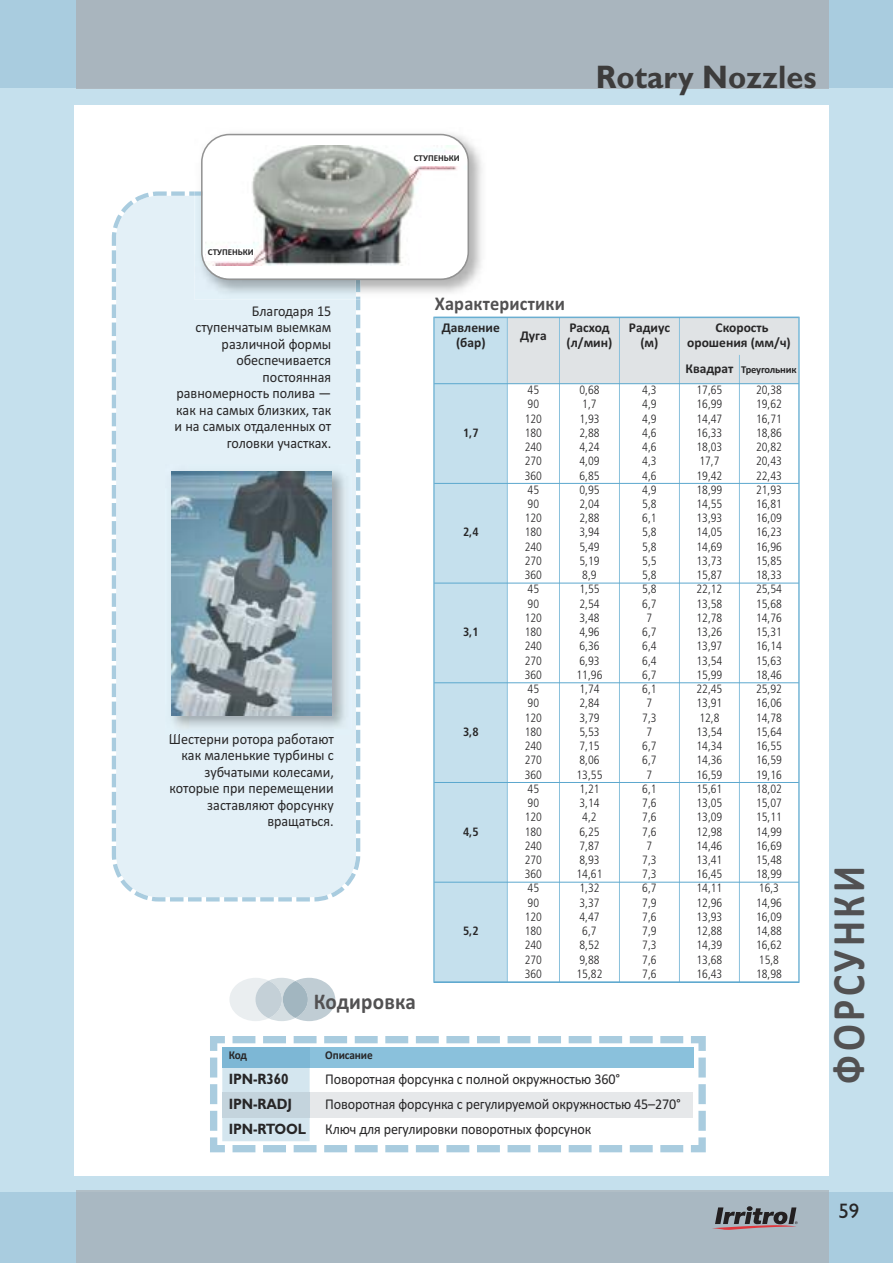
<style>
.page{position:relative;width:893px;height:1263px;background:#c5e0ed}
.page>*{position:absolute;margin:0;border:0;box-sizing:border-box;transform-origin:0 0}
.t1{font:700 46.65px "Calibri";letter-spacing:.09em;color:#525152;scale:.85 1}
.t2{font:700 32.7px "Gill Sans";color:#3d3c3c;scale:.94 1}
.t3{font:700 22.5px "Calibri";letter-spacing:.01em;color:#525152;scale:.94 1}
.t4{font:21px "Gill Sans";color:#272627}
.t5{font:700 19.5px "Calibri";letter-spacing:.01em;color:#525152;scale:.94 1}
.t6{font:15px/16.5px "Calibri";color:#272627;text-align:right;scale:.94 1}
.t7{font:700 15px/24.9px "Gill Sans";letter-spacing:-.01em;color:#272627;scale:.9 1}
.t8{font:700 13.5px/15px "Calibri";color:#272627;text-align:center}
.t9{font:300 condensed 12px/14.2px "Frutiger";color:#272627;text-align:justify}
.t10{font:700 condensed 12px "Frutiger";color:#272627}
.t11{font:700 12px "Calibri";letter-spacing:-.01em;color:#272627;scale:.94 1}
.t12{font:700 10.5px "Calibri";letter-spacing:-.025em;color:#272627}
.t13{font:700 9px "Calibri";color:#272627}
.s1{font-size:13.5px}
</style>
<div class="page">
<div style="left:75px;top:105px;width:754px;height:1071px;background:#fff"></div>
<svg style="left:112px;top:191px;width:248px;height:710px;fill:#e3f0f7"></svg>
<div style="left:0;top:0;width:893px;height:88px;background:#a9ccdf"></div>
<div style="left:0;top:1192px;width:893px;height:71px;background:#a9ccdf"></div>
<hr style="left:77px;top:1191px;width:752px;height:1px;background:#b1bec6">
<div style="left:77px;top:1192px;width:752px;height:71px;background:#a9b8c2"></div>
<hr style="left:77px;top:88px;width:752px;height:1px;background:#aeb9c1">
<div style="left:77px;top:0;width:752px;height:88px;background:#a9b5be"></div>
<svg style="left:712px;top:1206px;width:86px;height:24px"></svg>
<svg style="left:210px;top:1036px;width:496px;height:116px"></svg>
<div style="left:222px;top:1047px;width:472px;height:21px;background:#8ac1dc"></div>
<div style="left:222px;top:1068px;width:88px;height:73px;background:#d4e6ef"></div>
<div style="left:222px;top:1047px;width:88px;height:21px;background:#7db7d5"></div>
<div style="left:310px;top:1093px;width:383px;height:25px;background:#e6e8ea"></div>
<div style="left:222px;top:1093px;width:88px;height:25px;background:#c4d4dd"></div>
<img style="left:165px;top:464px;width:186px;height:270px">
<img style="left:170px;top:734px;width:30px;height:1px">
<img style="left:172px;top:471px;width:160px;height:244px">
<img style="left:194px;top:191px;width:166px;height:109px">
<svg style="left:201px;top:134px;width:268px;height:146px"></svg>
<svg style="left:229px;top:978px;width:106px;height:43px"></svg>
<div style="left:405px;top:154px;width:55px;height:12px;background:#fff"></div>
<div style="left:434px;top:317px;width:73px;height:38px;background:#c5e0ed"></div>
<div style="left:507px;top:317px;width:52px;height:38px;background:#e0e3e5"></div>
<div style="left:559px;top:317px;width:60px;height:38px;background:#e0e3e5"></div>
<div style="left:619px;top:317px;width:60px;height:38px;background:#e0e3e5"></div>
<div style="left:679px;top:317px;width:119px;height:38px;background:#e0e3e5"></div>
<div style="left:434px;top:355px;width:73px;height:29px;background:#c5e0ed"></div>
<div style="left:507px;top:355px;width:52px;height:29px;background:#e0e3e5"></div>
<div style="left:559px;top:355px;width:60px;height:29px;background:#e0e3e5"></div>
<div style="left:619px;top:355px;width:60px;height:29px;background:#e0e3e5"></div>
<div style="left:679px;top:355px;width:60px;height:29px;background:#e0e3e5"></div>
<div style="left:739px;top:355px;width:60px;height:29px;background:#e0e3e5"></div>
<div style="left:434px;top:384px;width:73px;height:99px;background:#c5e0ed"></div>
<div style="left:434px;top:483px;width:73px;height:100px;background:#c5e0ed"></div>
<div style="left:434px;top:583px;width:73px;height:100px;background:#c5e0ed"></div>
<div style="left:434px;top:683px;width:73px;height:99px;background:#c5e0ed"></div>
<div style="left:434px;top:782px;width:73px;height:100px;background:#c5e0ed"></div>
<div style="left:434px;top:882px;width:73px;height:100px;background:#c5e0ed"></div>
<hr style="left:434px;top:317px;width:1px;height:665px;background:#8ac1dc">
<hr style="left:507px;top:317px;width:1px;height:665px;background:#8ac1dc">
<hr style="left:559px;top:317px;width:1px;height:665px;background:#8ac1dc">
<hr style="left:619px;top:317px;width:1px;height:665px;background:#8ac1dc">
<hr style="left:679px;top:317px;width:1px;height:665px;background:#8ac1dc">
<hr style="left:739px;top:355px;width:1px;height:627px;background:#8ac1dc">
<hr style="left:798px;top:317px;width:1px;height:665px;background:#8ac1dc">
<hr style="left:434px;top:317px;width:365px;height:1px;background:#5ca8ce">
<hr style="left:434px;top:383px;width:365px;height:1px;background:#5ca8ce">
<hr style="left:434px;top:483px;width:365px;height:1px;background:#5ca8ce">
<hr style="left:434px;top:583px;width:365px;height:1px;background:#5ca8ce">
<hr style="left:434px;top:682px;width:365px;height:1px;background:#5ca8ce">
<hr style="left:434px;top:782px;width:365px;height:1px;background:#5ca8ce">
<hr style="left:434px;top:882px;width:365px;height:1px;background:#5ca8ce">
<hr style="left:434px;top:981px;width:365px;height:1px;background:#5ca8ce">
<div style="left:206px;top:248px;width:48px;height:12px;background:#fff"></div>
<p class="t13" style="left:414px;top:153px;width:47px">СтуПенЬки</p>
<p class="t2" style="left:596px;top:65px;width:236px">Rotary Nozzles</p>
<p class="t13" style="left:208px;top:246px;width:47px">СтуПенЬки</p>
<p class="t6" style="left:175px;top:302px;width:168px">Благодаря 15 ступенчатым выемкам различной формы обеспечивается постоянная равномерность полива — как на самых близких, так и на самых отдаленных от головки участках.</p>
<p class="t6" style="left:169px;top:730px;width:177px">Шестерни ротора работают как маленькие турбины с зубчатыми колесами, которые при перемещении заставляют форсунку вращаться.</p>
<p class="t3" style="left:314px;top:988px;width:110px">кодировка</p>
<p class="t5" style="left:435px;top:292px;width:140px">Характеристики</p>
<p class="t8" style="left:442px;top:320px;width:59px">Давление (бар)</p>
<p class="t8" style="left:520px;top:328px;width:28px">Дуга</p>
<p class="t8" style="left:567px;top:320px;width:47px;text-align:left">Расход (л/мин)</p>
<p class="t8" style="left:629px;top:320px;width:43px">Радиус (м)</p>
<p class="t8" style="left:687px;top:320px;width:105px">Скорость орошения (мм/ч)</p>
<p class="t12" style="left:685px;top:363px;width:113px"><span class="s1">квадрат</span> треугольник</p>
<p class="t10" style="left:463px;top:428px;width:17px">1,7</p>
<p class="t10" style="left:463px;top:527px;width:17px">2,4</p>
<p class="t10" style="left:463px;top:627px;width:17px">3,1</p>
<p class="t10" style="left:463px;top:727px;width:17px">3,8</p>
<p class="t10" style="left:463px;top:826px;width:17px">4,5</p>
<p class="t10" style="left:463px;top:926px;width:17px">5,2</p>
<p class="t9" style="left:525px;top:384px;width:19px;text-align:left">45<br>90<br>120<br>180<br>240<br>270<br>360</p>
<p class="t9" style="left:579px;top:384px;width:22px;text-align:left">0,68<br>1,7<br>1,93<br>2,88<br>4,24<br>4,09<br>6,85</p>
<p class="t9" style="left:642px;top:384px;width:16px">4,3<br>4,9<br>4,9<br>4,6<br>4,6<br>4,3<br>4,6</p>
<p class="t9" style="left:696px;top:384px;width:27px;text-align:left">17,65<br>16,99<br>14,47<br>16,33<br>18,03<br>17,7<br>19,42</p>
<p class="t9" style="left:756px;top:384px;width:27px">20,38<br>19,62<br>16,71<br>18,86<br>20,82<br>20,43<br>22,43</p>
<p class="t9" style="left:525px;top:483px;width:19px;text-align:left">45<br>90<br>120<br>180<br>240<br>270<br>360</p>
<p class="t9" style="left:579px;top:483px;width:22px">0,95<br>2,04<br>2,88<br>3,94<br>5,49<br>5,19<br>8,9</p>
<p class="t9" style="left:642px;top:483px;width:16px">4,9<br>5,8<br>6,1<br>5,8<br>5,8<br>5,5<br>5,8</p>
<p class="t9" style="left:696px;top:483px;width:27px">18,99<br>14,55<br>13,93<br>14,05<br>14,69<br>13,73<br>15,87</p>
<p class="t9" style="left:756px;top:483px;width:27px">21,93<br>16,81<br>16,09<br>16,23<br>16,96<br>15,85<br>18,33</p>
<p class="t9" style="left:525px;top:583px;width:19px;text-align:left">45<br>90<br>120<br>180<br>240<br>270<br>360</p>
<p class="t9" style="left:576px;top:583px;width:27px;text-align:left">1,55<br>2,54<br>3,48<br>4,96<br>6,36<br>6,93<br>11,96</p>
<p class="t9" style="left:642px;top:583px;width:16px;text-align:center">5,8<br>6,7<br>7<br>6,7<br>6,4<br>6,4<br>6,7</p>
<p class="t9" style="left:696px;top:583px;width:27px">22,12<br>13,58<br>12,78<br>13,26<br>13,97<br>13,54<br>15,99</p>
<p class="t9" style="left:756px;top:583px;width:27px">25,54<br>15,68<br>14,76<br>15,31<br>16,14<br>15,63<br>18,46</p>
<p class="t9" style="left:525px;top:683px;width:19px;text-align:left">45<br>90<br>120<br>180<br>240<br>270<br>360</p>
<p class="t9" style="left:576px;top:683px;width:27px;text-align:left">1,74<br>2,84<br>3,79<br>5,53<br>7,15<br>8,06<br>13,55</p>
<p class="t9" style="left:642px;top:683px;width:16px;text-align:center">6,1<br>7<br>7,3<br>7<br>6,7<br>6,7<br>7</p>
<p class="t9" style="left:696px;top:683px;width:27px;text-align:left">22,45<br>13,91<br>12,8<br>13,54<br>14,34<br>14,36<br>16,59</p>
<p class="t9" style="left:756px;top:683px;width:27px">25,92<br>16,06<br>14,78<br>15,64<br>16,55<br>16,59<br>19,16</p>
<p class="t9" style="left:525px;top:782px;width:19px;text-align:left">45<br>90<br>120<br>180<br>240<br>270<br>360</p>
<p class="t9" style="left:576px;top:782px;width:27px;text-align:center">1,21<br>3,14<br>4,2<br>6,25<br>7,87<br>8,93<br>14,61</p>
<p class="t9" style="left:642px;top:782px;width:16px;text-align:center">6,1<br>7,6<br>7,6<br>7,6<br>7<br>7,3<br>7,3</p>
<p class="t9" style="left:696px;top:782px;width:27px">15,61<br>13,05<br>13,09<br>12,98<br>14,46<br>13,41<br>16,45</p>
<p class="t9" style="left:756px;top:782px;width:27px">18,02<br>15,07<br>15,11<br>14,99<br>16,69<br>15,48<br>18,99</p>
<p class="t9" style="left:525px;top:882px;width:19px;text-align:left">45<br>90<br>120<br>180<br>240<br>270<br>360</p>
<p class="t9" style="left:576px;top:882px;width:27px;text-align:center">1,32<br>3,37<br>4,47<br>6,7<br>8,52<br>9,88<br>15,82</p>
<p class="t9" style="left:642px;top:882px;width:16px">6,7<br>7,9<br>7,6<br>7,9<br>7,3<br>7,6<br>7,6</p>
<p class="t9" style="left:696px;top:882px;width:27px">14,11<br>12,96<br>13,93<br>12,88<br>14,39<br>13,68<br>16,43</p>
<p class="t9" style="left:756px;top:882px;width:27px;text-align:left">16,3<br>14,96<br>16,09<br>14,88<br>16,62<br>15,8<br>18,98</p>
<p class="t11" style="left:229px;top:1048px;width:21px">код</p>
<p class="t7" style="left:229px;top:1068px;width:87px">IPN-R360<br>IPN-RADJ<br>IPN-RTOOL</p>
<p class="t11" style="left:325px;top:1048px;width:52px">Описание</p>
<p class="t6" style="left:325px;top:1066px;width:380px;line-height:24.9px;text-align:left">Поворотная форсунка с полной окружностью 360°<br>Поворотная форсунка с регулируемой окружностью 45–270°<br>Ключ для регулировки поворотных форсунок</p>
<p class="t1" style="left:821px;top:1083px;width:258px;rotate:-90deg">ФОРСунки</p>
<p class="t4" style="left:838px;top:1198px;width:22px">59</p>
</div>
